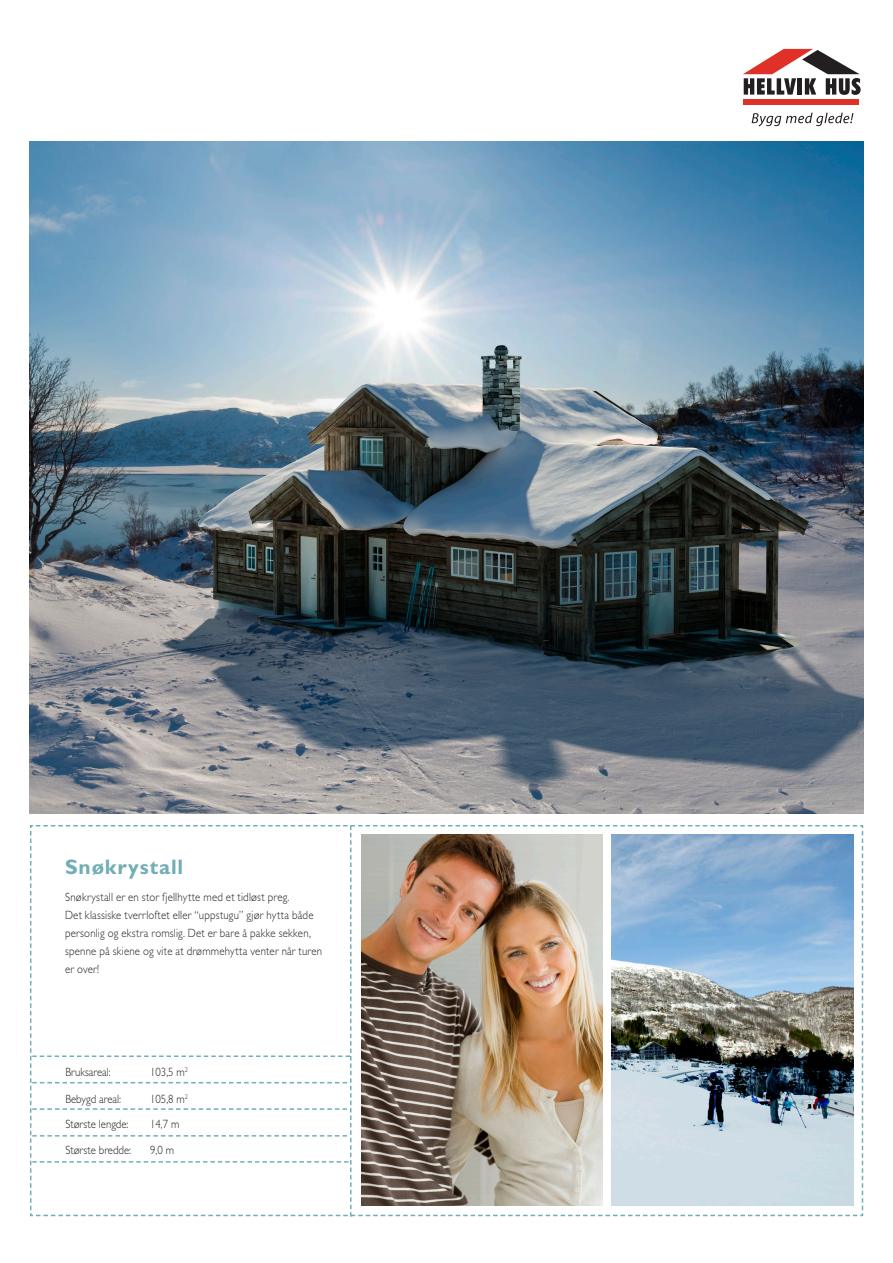
<style>
.page{position:relative;width:893px;height:1263px;background:#fff}
.page>*{position:absolute;margin:0;border:0;box-sizing:border-box;transform-origin:0 0}
.t1{font:700 21px "Gill Sans Std";letter-spacing:.04em;color:#72aeb6}
.t2{font:300 12px/18px "Gill Sans Std";letter-spacing:.02em;color:#231f20;scale:.9 1}
.t3{font:300 12px "Gill Sans Std";color:#231f20;scale:.9 1}
</style>
<div class="page">
<div style="left:744px;top:100px;width:115px;height:5px;background:#df3127"></div>
<svg style="left:743px;top:49px;width:118px;height:46px"></svg>
<svg style="left:752px;top:113px;width:101px;height:13px"></svg>
<svg style="left:30px;top:825px;width:833px;height:391px"></svg>
<img style="left:612px;top:834px;width:241px;height:371px">
<img style="left:30px;top:142px;width:833px;height:671px">
<img style="left:361px;top:834px;width:242px;height:371px">
<h1 class="t1" style="left:65px;top:854px;width:120px">Snøkrystall</h1>
<p class="t2" style="left:65px;top:888px;width:287px">Snøkrystall er en stor fjellhytte med et tidløst preg.<br>Det klassiske tverrloftet eller “uppstugu” gjør hytta både personlig og ekstra romslig. Det er bare å pakke sekken, spenne på skiene og vite at drømmehytta venter når turen er over!</p>
<p class="t3" style="left:65px;top:1065px;width:52px">Bruksareal:</p>
<p class="t2" style="left:150px;top:1063px;width:44px">103,5 m<sup>2</sup></p>
<p class="t3" style="left:65px;top:1092px;width:64px">Bebygd areal:</p>
<p class="t2" style="left:150px;top:1090px;width:44px">105,8 m<sup>2</sup></p>
<p class="t3" style="left:65px;top:1117px;width:72px">Største lengde:</p>
<p class="t2" style="left:150px;top:1115px;width:34px">14,7 m</p>
<p class="t3" style="left:65px;top:1143px;width:75px">Største bredde:</p>
<p class="t2" style="left:150px;top:1141px;width:28px">9,0 m</p>
</div>
